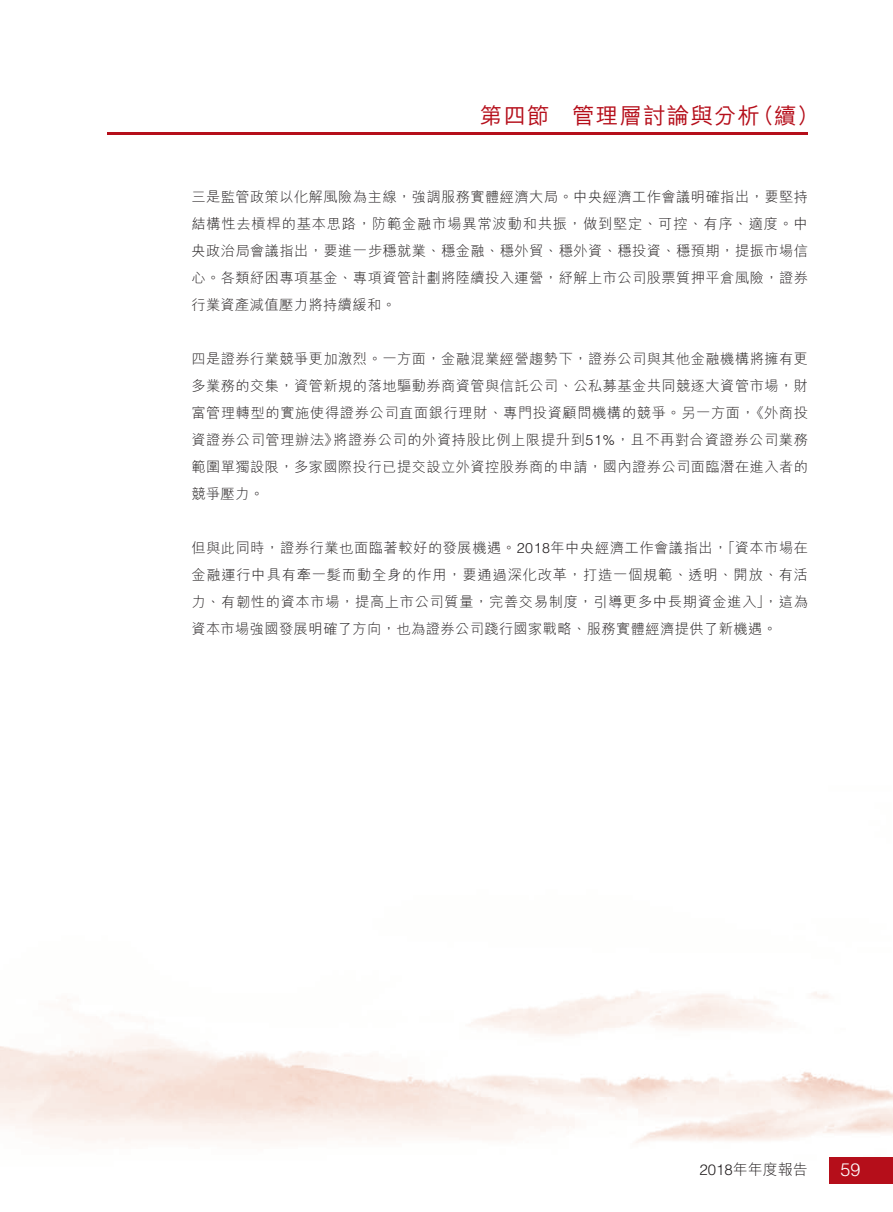
<style>
.page{position:relative;width:893px;height:1212px;background:#fff}
.page>*{position:absolute;margin:0;border:0;box-sizing:border-box;transform-origin:0 0}
.t1{font:500 22.5px "M Hei HK";letter-spacing:.05em;color:#b50e1a}
.t2{font:300 18px "Helvetica LT Std";color:#fff}
.t3{font:300 15px "Helvetica LT Std";color:#231f20}
.t4{font:300 14.25px/27px "M Hei HK";letter-spacing:.03em;color:#231f20;text-align:justify}
.s1{font-family:"Helvetica LT Std"}
.s2{font-family:"M Hei HK"}
.s3{font-family:"M Hei HKS"}
</style>
<div class="page">
<img style="left:0;top:132px;width:893px;height:1052px">
<div style="left:829px;top:1157px;width:64px;height:26px;background:#b50e1a"></div>
<hr style="left:107px;top:133px;width:701px;height:2px;background:#b50e1a">
<h1 class="t1" style="left:480px;top:99px;width:341px">第四節 管理層討論與分析（續）</h1>
<p class="t4" style="left:191px;top:183px;width:618px">三是監管政策以化解風險為主線，強調服務實體經濟大局。中央經濟工作會議明確指出，要堅持結構性去槓桿的基本思路，防範金融市場異常波動和共振，做到堅定、可控、有序、適度。中央政治局會議指出，要進一步穩就業、穩金融、穩外貿、穩外資、穩投資、穩預期，提振市場信心。各類紓困專項基金、專項資管計劃將陸續投入運營，紓解上市公司股票質押平倉風險，證券行業資產減值壓力將持續緩和。</p>
<p class="t4" style="left:191px;top:345px;width:618px">四是證券行業競爭更加激烈。一方面，金融混業經營趨勢下，證券公司與其他金融機構將擁有更多業務的交集，資管新規的落地驅動券商資管與信託公司、公私募基金共同競逐大資管市場，財富管理轉型的實施使得證券公司直面銀行理財、專門投資顧問機構的競爭。另一方面，《外商投資證券公司管理辦法》將證券公司的外資持股比例上限提升到<span class="s1">51%</span>，且不再對合資證券公司業務範圍單獨設限，多家國際投行已提交設立外資控股券商的申請，國內證券公司面臨潛在進入者的競爭壓力。</p>
<p class="t4" style="left:191px;top:534px;width:618px">但與此同時，證券行業也面臨著較好的發展機遇。<span class="s1">2018</span>年中央經濟工作會議指出，「資本市場在金融運行中具有牽一髮而動全身的作用，要通過深化改革，打造一個規範、透明、開放、有活力、有韌性的資本市場，提高上市公司質量，完善交易制度，引導更多中長期資金進入」，這為資本市場強國發展明確了方向，也為證券公司踐行國家戰略、服務實體經濟提供了新機遇。</p>
<p class="t3" style="left:700px;top:1160px;width:110px">2018<span class="s2">年年度報</span><span class="s3">告</span></p>
<p class="t2" style="left:840px;top:1158px;width:22px">59</p>
</div>
